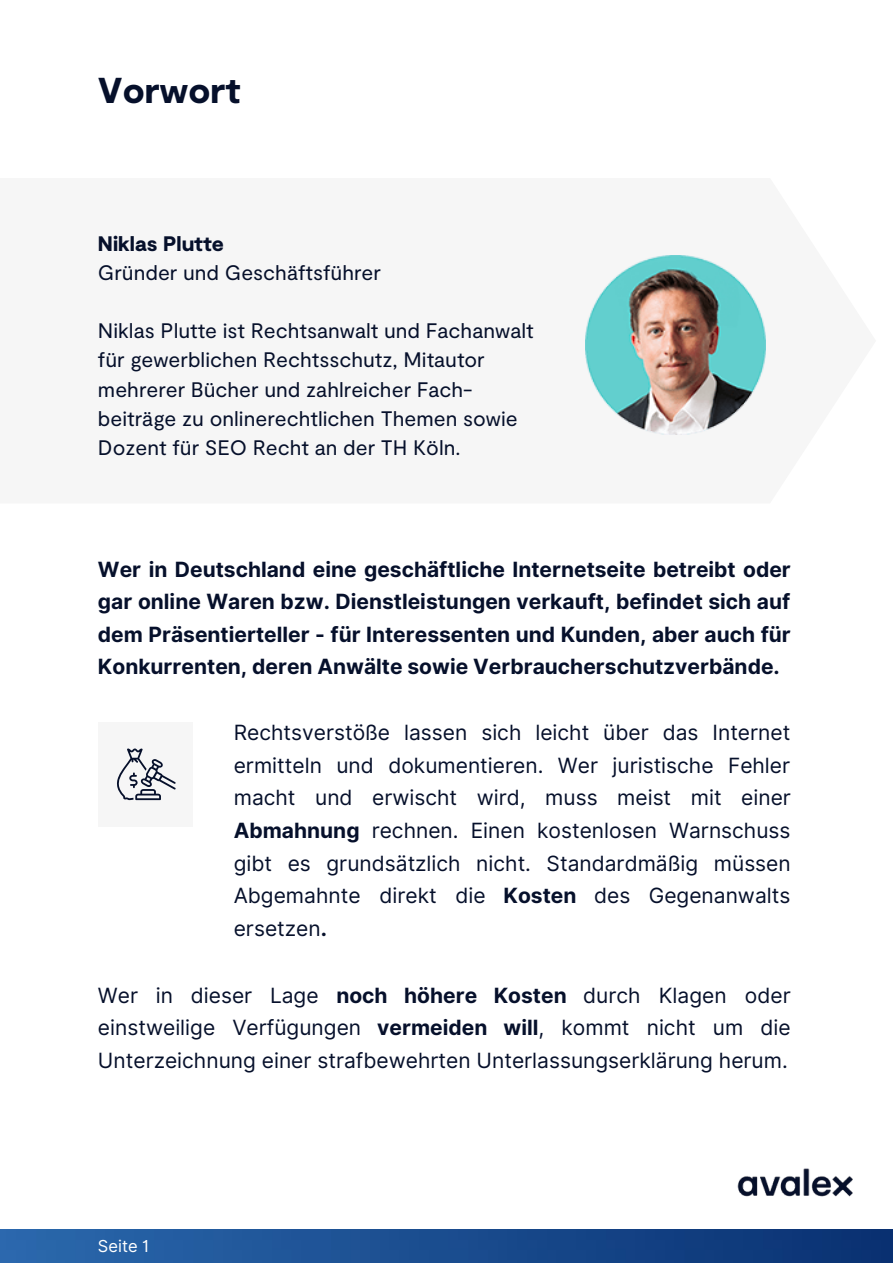
<style>
.page{position:relative;width:893px;height:1264px;background:#fff}
.page>*{position:absolute;margin:0;border:0;box-sizing:border-box;transform-origin:0 0}
.t1{font:900 36px "Moderat";color:#06102b}
.t2{font:21px/32.5px "Inter";color:#06102b;text-align:justify}
.t3{font:700 21px/32.5px "Inter";color:#06102b;text-align:justify}
.t4{font:21px/29.2px "Moderat";color:#06102b}
.t5{font:900 21px "Moderat";color:#06102b}
.t6{font:16.5px "Inter";color:#fff}
.s1{font-weight:700}
</style>
<div class="page">
<img style="left:0;top:1229px;width:892px;height:33px">
<img style="left:737px;top:1168px;width:116px;height:29px">
<div style="left:98px;top:721px;width:95px;height:105px;background:#f6f6f6"></div>
<svg style="left:117px;top:748px;width:59px;height:52px"></svg>
<img style="left:585px;top:255px;width:180px;height:180px">
<h1 class="t1" style="left:98px;top:67px;width:144px">Vorwort</h1>
<p class="t5" style="left:98px;top:229px;width:128px">Niklas Plutte</p>
<p class="t4" style="left:98px;top:257px;width:284px">Gründer und Geschäftsführer</p>
<p class="t4" style="left:98px;top:315px;width:437px">Niklas Plutte ist Rechtsanwalt und Fachanwalt für gewerblichen Rechtsschutz, Mitautor mehrerer Bücher und zahlreicher Fach&shy;beiträge zu onlinerechtlichen Themen sowie Dozent für SEO Recht an der TH Köln.</p>
<p class="t3" style="left:98px;top:552px;width:694px">Wer in Deutschland eine geschäftliche Internetseite betreibt oder gar online Waren bzw. Dienstleistungen verkauft, befindet sich auf dem Präsentierteller - für Interessenten und Kunden, aber auch für Konkurrenten, deren Anwälte sowie Verbraucherschutzverbände.</p>
<p class="t2" style="left:234px;top:716px;width:558px">Rechtsverstöße lassen sich leicht über das Internet ermitteln und dokumentieren. Wer juristische Fehler macht und erwischt wird, muss meist mit einer <span class="s1">Abmahnung</span> rechnen. Einen kostenlosen Warnschuss gibt es grundsätzlich nicht. Standardmäßig müssen Abgemahnte direkt die <span class="s1">Kosten</span> des Gegenanwalts ersetzen<span class="s1">.</span></p>
<p class="t2" style="left:98px;top:978px;width:694px">Wer in dieser Lage <span class="s1">noch höhere Kosten</span> durch Klagen oder einstweilige Verfügungen <span class="s1">vermeiden will</span>, kommt nicht um die Unterzeichnung einer strafbewehrten Unterlassungserklärung herum.</p>
<p class="t6" style="left:98px;top:1235px;width:53px">Seite 1</p>
</div>
